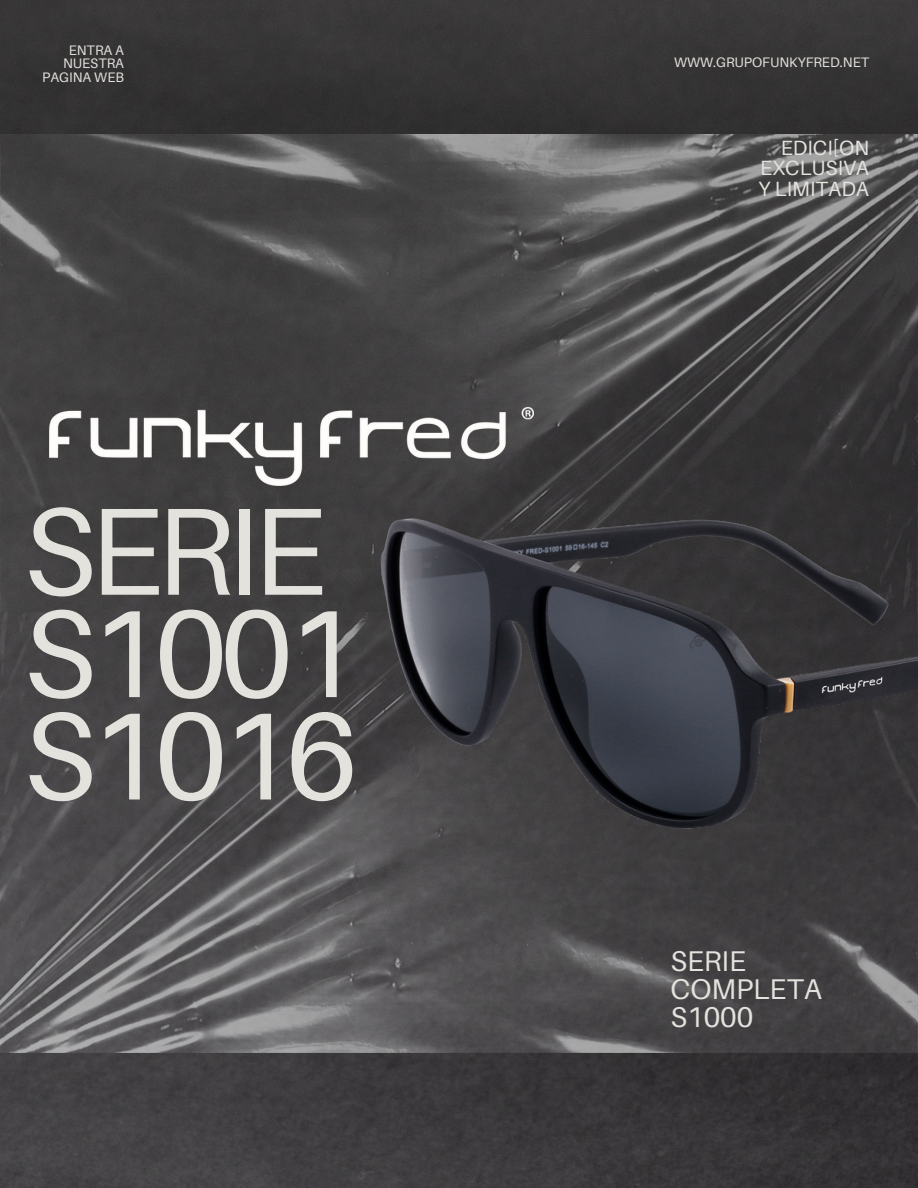
<style>
.page{position:relative;width:918px;height:1188px;background:#fff}
.page>*{position:absolute;margin:0;border:0;box-sizing:border-box;transform-origin:0 0}
.t1{font:124.35px/102.3px "Aileron";letter-spacing:-.05em;color:#e4e2dd}
.t2{font:28.5px/28.3px "Aileron";color:#e4e2dd}
.t3{font:20.7px/20.7px "Aileron";color:#e4e2dd;text-align:justify}
.t4{font:13.8px "Aileron";color:#e4e2dd}
</style>
<div class="page">
<img style="left:0;top:0;width:918px;height:1188px">
<img style="left:0;top:135px;width:918px;height:918px">
<img style="left:307px;top:474px;width:611px;height:373px">
<img style="left:50px;top:408px;width:483px;height:77px">
<p class="t4" style="left:69px;top:42px;width:57px">ENTRA A</p>
<h3 class="t4" style="left:63px;top:55px;width:63px">NUESTRA</h3>
<p class="t4" style="left:42px;top:68px;width:83px">PAGINA WEB</p>
<p class="t1" style="left:23px;top:498px;width:337px">SERIE<br>S1001<br>S1016</p>
<p class="t4" style="left:674px;top:54px;width:197px">WWW.GRUPOFUNKYFRED.NET</p>
<p class="t3" style="left:759px;top:137px;width:112px;text-indent:22px">EDICI[ON EXCLUSIVA Y LIMITADA</p>
<p class="t2" style="left:670px;top:946px;width:153px">SERIE<br>COMPLETA<br>S1000</p>
</div>
